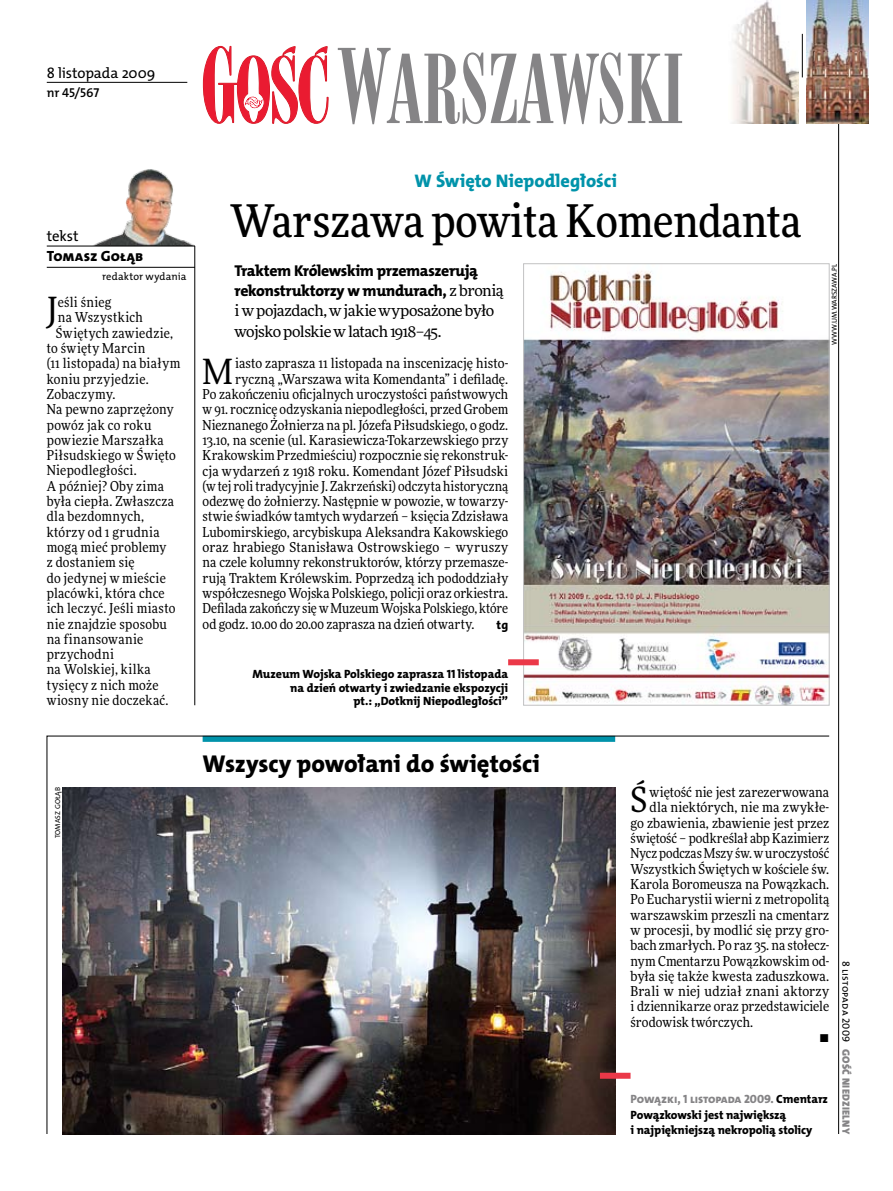
<style>
.page{position:relative;width:893px;height:1191px;background:#fff}
.page>*{position:absolute;margin:0;border:0;box-sizing:border-box;transform-origin:0 0}
.t1{font:500 45px "Freeday Narrow";color:#000}
.t2{font:34.8px "Freeday Narrow News";color:#000}
.t3{font:24.45px "The Mix HP8 Ex Bld";letter-spacing:-.005em;color:#000}
.t4{font:18.3px "The Mix HP8 Ex Bld";color:#0093aa}
.t5{font:15.75px/20.4px "The Mix HP8 Ex Bld";letter-spacing:-.025em;color:#000}
.t6{font:15.45px/20.4px "Freeday News";letter-spacing:-.03em;color:#000}
.t7{font:14.85px "The Mix HP5 Plain";color:#000}
.t8{font:14.85px "The Mix HP8 Ex Bld";letter-spacing:.005em;color:#000}
.t9{font:13.65px "Freeday Narrow News";letter-spacing:.01em;color:#000}
.t10{font:13.65px "Freeday Narrow News";letter-spacing:.03em;color:#000}
.t11{font:12.9px "The Mix HP6 Se Bld";letter-spacing:-.01em;color:#000}
.t12{font:12.3px "The Mix HP8 Ex Bld";color:#000}
.t13{font:12px/13.5px "The Mix HP8 Ex Bld";letter-spacing:-.005em;color:#000;text-align:right}
.t14{font:10.5px "The Mix HP5 Plain";letter-spacing:.015em;color:#000}
.t15{font:10.5px "The Mix HP9 Blk";letter-spacing:.025em;color:#858486}
.t16{font:7.2px "The Mix HP5 Plain";letter-spacing:.01em;color:#000}
.s1{font-family:"Freeday News";font-size:15.45px}
.s2{color:#858486}
</style>
<div class="page">
<hr style="left:838px;top:68px;width:1px;height:1066px;background:#000">
<hr style="left:802px;top:34px;width:1px;height:43px;background:#000">
<img style="left:732px;top:0;width:66px;height:123px">
<svg style="left:203px;top:46px;width:126px;height:78px"></svg>
<svg style="left:338px;top:48px;width:344px;height:76px"></svg>
<img style="left:806px;top:0;width:63px;height:123px">
<svg style="left:47px;top:735px;width:783px;height:399px"></svg>
<hr style="left:195px;top:246px;width:1px;height:459px;background:#000">
<img style="left:78px;top:169px;width:117px;height:77px">
<hr style="left:47px;top:246px;width:148px;height:1px;background:#000">
<hr style="left:47px;top:267px;width:148px;height:1px;background:#000">
<hr style="left:47px;top:82px;width:140px;height:1px;background:#000">
<img style="left:62px;top:787px;width:553px;height:347px">
<img style="left:525px;top:270px;width:302px;height:433px">
<div style="left:523px;top:263px;width:306px;height:442px;border:1px solid #c2c2c3"></div>
<div style="left:508px;top:659px;width:31px;height:6px;background:#eb3848"></div>
<div style="left:600px;top:1072px;width:30px;height:6px;background:#eb3848"></div>
<p class="t7" style="left:47px;top:63px;width:110px">8 listopada 2009</p>
<p class="t11" style="left:47px;top:85px;width:54px">nr 45/567</p>
<p class="t7" style="left:47px;top:227px;width:33px">tekst</p>
<p class="t8" style="left:47px;top:247px;width:98px">Tomasz Gołąb</p>
<p class="t14" style="left:102px;top:270px;width:86px">redaktor wydania</p>
<h2 class="t2" style="left:47px;top:289px;width:13px">J</h2>
<p class="t9" style="left:58px;top:294px;width:55px">eśli śnieg</p>
<p class="t10" style="left:58px;top:309px;width:86px">na Wszystkich</p>
<p class="t9" style="left:56px;top:324px;width:119px">Świętych zawiedzie,</p>
<p class="t9" style="left:47px;top:340px;width:100px">to święty Marcin</p>
<p class="t9" style="left:47px;top:355px;width:135px">(11 listopada) na białym</p>
<p class="t9" style="left:47px;top:370px;width:103px">koniu przyjedzie.</p>
<p class="t9" style="left:47px;top:386px;width:70px">Zobaczymy.</p>
<p class="t9" style="left:47px;top:401px;width:128px">Na pewno zaprzężony</p>
<p class="t9" style="left:47px;top:416px;width:106px">powóz jak co roku</p>
<p class="t9" style="left:47px;top:431px;width:118px">powiezie Marszałka</p>
<p class="t9" style="left:47px;top:447px;width:131px">Piłsudskiego w Święto</p>
<p class="t9" style="left:47px;top:462px;width:91px">Niepodległości.</p>
<p class="t9" style="left:47px;top:477px;width:119px">A później? Oby zima</p>
<p class="t9" style="left:47px;top:493px;width:129px">była ciepła. Zwłaszcza</p>
<p class="t9" style="left:47px;top:508px;width:99px">dla bezdomnych,</p>
<p class="t10" style="left:47px;top:523px;width:114px">którzy od 1 grudnia</p>
<p class="t9" style="left:47px;top:539px;width:121px">mogą mieć problemy</p>
<p class="t9" style="left:47px;top:554px;width:89px">z dostaniem się</p>
<p class="t9" style="left:47px;top:569px;width:121px">do jedynej w mieście</p>
<p class="t9" style="left:47px;top:584px;width:119px">placówki, która chce</p>
<p class="t9" style="left:47px;top:600px;width:130px">ich leczyć. Jeśli miasto</p>
<p class="t9" style="left:47px;top:615px;width:122px">nie znajdzie sposobu</p>
<p class="t10" style="left:47px;top:630px;width:98px">na finansowanie</p>
<p class="t10" style="left:47px;top:646px;width:69px">przychodni</p>
<p class="t9" style="left:47px;top:661px;width:105px">na Wolskiej, kilka</p>
<p class="t9" style="left:47px;top:676px;width:113px">tysięcy z nich może</p>
<p class="t9" style="left:47px;top:692px;width:123px">wiosny nie doczekać.</p>
<h3 class="t4" style="left:415px;top:169px;width:203px">W Święto Niepodległości</h3>
<h1 class="t1" style="left:230px;top:193px;width:573px">Warszawa powita Komendanta</h1>
<p class="t5" style="left:234px;top:260px;width:271px">Traktem Królewskim przemaszerują rekonstruktorzy w mundurach, <span class="s1">z bronią</span></p>
<p class="t6" style="left:234px;top:300px;width:261px">i w pojazdach, w jakie wyposażone było wojsko polskie w latach 1918–45.</p>
<h2 class="t2" style="left:203px;top:350px;width:32px">M</h2>
<p class="t9" style="left:235px;top:355px;width:275px">iasto zaprasza 11 listopada na inscenizację histo-</p>
<p class="t9" style="left:235px;top:370px;width:275px">ryczną „Warszawa wita Komendanta” i defiladę.</p>
<p class="t9" style="left:203px;top:386px;width:307px">Po zakończeniu oficjalnych uroczystości państwowych</p>
<p class="t9" style="left:203px;top:401px;width:307px">w 91. rocznicę odzyskania niepodległości, przed Grobem</p>
<p class="t9" style="left:203px;top:416px;width:307px">Nieznanego Żołnierza na pl. Józefa Piłsudskiego, o godz.</p>
<p class="t9" style="left:203px;top:432px;width:307px">13.10, na scenie (ul. Karasiewicza-Tokarzewskiego przy</p>
<p class="t9" style="left:203px;top:447px;width:307px">Krakowskim Przedmieściu) rozpocznie się rekonstruk-</p>
<p class="t9" style="left:203px;top:462px;width:307px">cja wydarzeń z 1918 roku. Komendant Józef Piłsudski</p>
<p class="t9" style="left:203px;top:477px;width:307px">(w tej roli tradycyjnie J. Zakrzeński) odczyta historyczną</p>
<p class="t9" style="left:203px;top:493px;width:307px">odezwę do żołnierzy. Następnie w powozie, w towarzy-</p>
<p class="t9" style="left:203px;top:508px;width:307px">stwie świadków tamtych wydarzeń – księcia Zdzisława</p>
<p class="t9" style="left:203px;top:523px;width:307px">Lubomirskiego, arcybiskupa Aleksandra Kakowskiego</p>
<p class="t9" style="left:203px;top:539px;width:307px">oraz hrabiego Stanisława Ostrowskiego – wyruszy</p>
<p class="t9" style="left:203px;top:554px;width:307px">na czele kolumny rekonstruktorów, którzy przemasze-</p>
<p class="t9" style="left:203px;top:569px;width:307px">rują Traktem Królewskim. Poprzedzą ich pododdziały</p>
<p class="t9" style="left:203px;top:585px;width:307px">współczesnego Wojska Polskiego, policji oraz orkiestra.</p>
<p class="t9" style="left:203px;top:600px;width:307px">Defilada zakończy się w Muzeum Wojska Polskiego, które</p>
<p class="t9" style="left:203px;top:615px;width:273px">od godz. 10.00 do 20.00 zaprasza na dzień otwarty.</p>
<p class="t12" style="left:497px;top:616px;width:13px">tg</p>
<p class="t13" style="left:253px;top:667px;width:257px">Muzeum Wojska Polskiego zaprasza 11 listopada na dzień otwarty i zwiedzanie ekspozycji<br>pt.: „Dotknij Niepodległości”</p>
<p class="t16" style="left:830px;top:345px;width:82px;rotate:-90deg">www.um.warszawa.pl</p>
<p class="t16" style="left:53px;top:838px;width:53px;rotate:-90deg">tomasz gołąb</p>
<h3 class="t3" style="left:203px;top:747px;width:338px">Wszyscy powołani do świętości</h3>
<h2 class="t2" style="left:630px;top:778px;width:18px">Ś</h2>
<p class="t9" style="left:650px;top:784px;width:181px">więtość nie jest zarezerwowana</p>
<p class="t9" style="left:650px;top:799px;width:181px">dla niektórych, nie ma zwykłe-</p>
<p class="t9" style="left:630px;top:814px;width:200px">go zbawienia, zbawienie jest przez</p>
<p class="t9" style="left:630px;top:829px;width:200px">świętość – podkreślał abp Kazimierz</p>
<p class="t9" style="left:630px;top:845px;width:200px">Nycz podczas Mszy św. w uroczystość</p>
<p class="t9" style="left:630px;top:860px;width:200px">Wszystkich Świętych w kościele św.</p>
<p class="t9" style="left:630px;top:875px;width:200px">Karola Boromeusza na Powązkach.</p>
<p class="t9" style="left:630px;top:891px;width:200px">Po Eucharystii wierni z metropolitą</p>
<p class="t9" style="left:630px;top:906px;width:200px">warszawskim przeszli na cmentarz</p>
<p class="t9" style="left:630px;top:921px;width:200px">w procesji, by modlić się przy gro-</p>
<p class="t9" style="left:630px;top:937px;width:200px">bach zmarłych. Po raz 35. na stołecz-</p>
<p class="t9" style="left:630px;top:952px;width:200px">nym Cmentarzu Powązkowskim od-</p>
<p class="t9" style="left:630px;top:967px;width:200px">była się także kwesta zaduszkowa.</p>
<p class="t9" style="left:630px;top:983px;width:200px">Brali w niej udział znani aktorzy</p>
<p class="t9" style="left:630px;top:998px;width:200px">i dziennikarze oraz przedstawiciele</p>
<p class="t9" style="left:630px;top:1013px;width:124px">środowisk twórczych.</p>
<p class="t9" style="left:819px;top:1028px;width:11px">•</p>
<p class="t13" style="left:631px;top:1091px;width:199px;line-height:15.3px;text-align:left"><span class="s2">Powązki, 1 listopada 2009.</span> Cmentarz<br>Powązkowski jest największą<br>i najpiękniejszą nekropolią stolicy</p>
<p class="t14" style="left:853px;top:960px;width:83px;rotate:90deg">8 listopada 2009</p>
<p class="t15" style="left:853px;top:1049px;width:86px;rotate:90deg">Gość Niedzielny</p>
</div>
